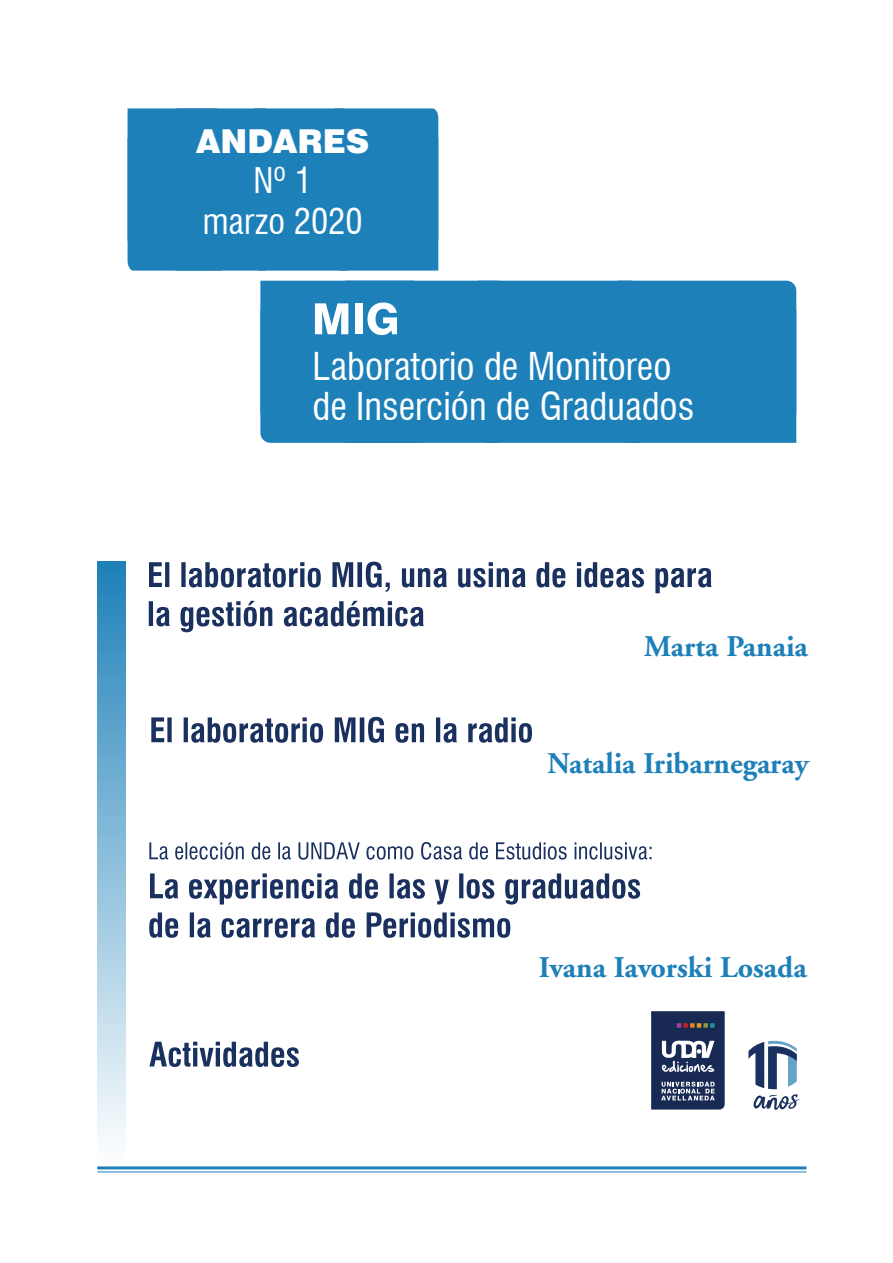
<style>
.page{position:relative;width:893px;height:1263px;background:#fff}
.page>*{position:absolute;margin:0;border:0;box-sizing:border-box;transform-origin:0 0}
.t1{font:condensed 37.5px "Swiss 721 BT";color:#fff}
.t2{font:condensed 34.5px "Swiss 721 BT";color:#fff}
.t3{font:900 33px "Swiss 721 BT";color:#fff}
.t4{font:700 30px "Adobe Garamond";color:#1d80b9}
</style>
<div class="page">
<div style="left:97px;top:561px;width:28px;height:605px;background:linear-gradient(to bottom,#1e80b9,#fefffe)"></div>
<hr style="left:97px;top:1166px;width:709px;height:3px;background:#1d80b9">
<hr style="left:97px;top:1171px;width:709px;height:1px;background:#1d80b9">
<div style="left:260px;top:281px;width:536px;height:162px;background:#1d80b9"></div>
<div style="left:128px;top:108px;width:310px;height:163px;background:#1d80b9"></div>
<svg style="left:149px;top:601px;width:275px;height:31px"></svg>
<svg style="left:149px;top:562px;width:563px;height:31px"></svg>
<svg style="left:151px;top:717px;width:381px;height:26px"></svg>
<svg style="left:149px;top:912px;width:361px;height:26px"></svg>
<svg style="left:150px;top:873px;width:490px;height:31px"></svg>
<svg style="left:149px;top:842px;width:503px;height:18px"></svg>
<svg style="left:748px;top:1040px;width:52px;height:70px"></svg>
<svg style="left:651px;top:1011px;width:74px;height:98px;background:#3f4d6f"></svg>
<svg style="left:149px;top:1042px;width:150px;height:25px"></svg>
<p class="t3" style="left:196px;top:121px;width:174px">ANDARES</p>
<p class="t2" style="left:254px;top:160px;width:60px">Nº 1</p>
<p class="t2" style="left:203px;top:200px;width:161px">marzo 2020</p>
<p class="t1" style="left:313px;top:343px;width:360px">Laboratorio de Monitoreo</p>
<p class="t1" style="left:313px;top:384px;width:383px">de Inserción de Graduados</p>
<p class="t4" style="left:644px;top:630px;width:165px">Marta Panaia</p>
<p class="t4" style="left:547px;top:747px;width:263px">Natalia Iribarnegaray</p>
<p class="t4" style="left:539px;top:951px;width:269px">Ivana Iavorski Losada</p>
</div>
